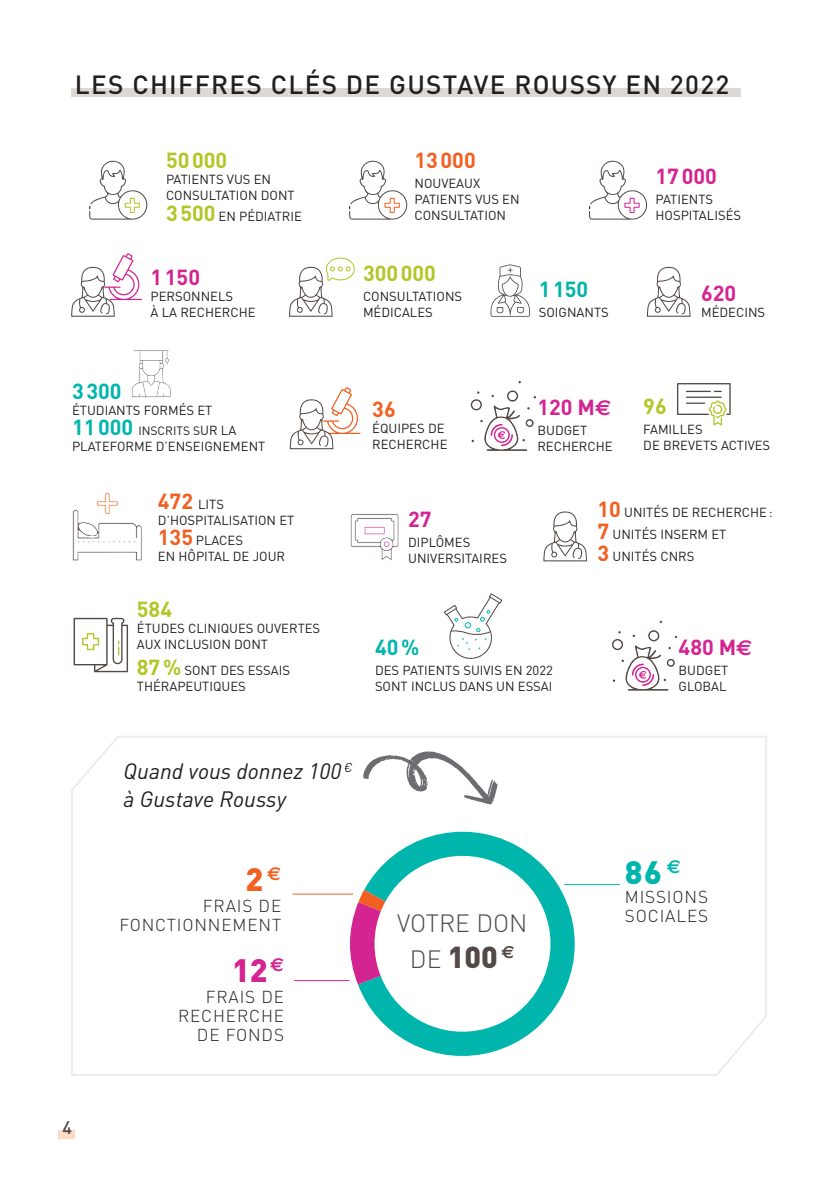
<style>
.page{position:relative;width:840px;height:1191px;background:#fff}
.page>*{position:absolute;margin:0;border:0;box-sizing:border-box;transform-origin:0 0}
.Titre_de_chapitre{font:900 32px "DIN";color:#00b5ac}
.Titre_de_chapitre-2{font:900 32px "DIN";color:#d32491}
.Titre_de_chapitre-3{font:900 32px "DIN";color:#f26021}
.Titre_de_chapitre-4{font:900 30px "DIN";color:#534a47}
.Titre_de_chapitre-5{font:500 26px "DIN";letter-spacing:.05em;color:#231f20}
.Titre_de_chapitre-6{font:300 24.8px "DIN";color:#534a47}
.Titre_de_chapitre-7{font:italic 22px/28px "DIN";color:#231f20}
.t1{font:700 21.6px "DIN";color:#d32491}
.t2{font:700 21.6px "DIN";color:#b2c628}
.t3{font:700 21.6px "DIN";color:#00b5ac}
.t4{font:700 21.6px "DIN";color:#f26021}
.t5{font:500 18px "DIN";color:#534a47}
.Titre_de_chapitre-8{font:300 17.2px/19px "DIN";letter-spacing:.05em;color:#231f20;text-align:right}
.t6{font:13px/16px "DIN";color:#231f20}
.t7{font:12px "DIN";color:#231f20}
.s1{font-weight:700;font-size:21.6px;color:#b2c628}
.s2{font-weight:700;font-size:21.6px;color:#00b5ac}
.s3{font-size:13px}
.s4{font-weight:700;font-size:21.6px;color:#f26021}
.s5{font-family:"Euro Sans"}
.s6{font-weight:300;font-size:24.8px}
</style>
<div class="page">
<div style="left:58px;top:1130px;width:17px;height:9px;background:#fddbc5"></div>
<svg style="left:71px;top:736px;width:696px;height:340px"></svg>
<hr style="left:294px;top:980px;width:55px;height:1px;background:#d32491">
<hr style="left:292px;top:893px;width:61px;height:1px;background:#f26021">
<hr style="left:564px;top:884px;width:55px;height:1px;background:#00b5ac">
<svg style="left:358px;top:815px;width:232px;height:257px"></svg>
<svg style="left:347px;top:844px;width:215px;height:199px"></svg>
<svg style="left:363px;top:751px;width:134px;height:53px"></svg>
<div style="left:71px;top:88px;width:669px;height:9px;background:#dcd8d6"></div>
<svg style="left:289px;top:257px;width:66px;height:60px"></svg>
<svg style="left:72px;top:492px;width:70px;height:69px"></svg>
<svg style="left:490px;top:264px;width:39px;height:53px"></svg>
<svg style="left:677px;top:383px;width:53px;height:43px"></svg>
<svg style="left:543px;top:511px;width:43px;height:50px"></svg>
<svg style="left:647px;top:267px;width:43px;height:50px"></svg>
<svg style="left:73px;top:618px;width:55px;height:54px"></svg>
<svg style="left:71px;top:253px;width:71px;height:64px"></svg>
<svg style="left:612px;top:620px;width:65px;height:71px"></svg>
<svg style="left:470px;top:381px;width:65px;height:70px"></svg>
<svg style="left:350px;top:513px;width:49px;height:47px"></svg>
<svg style="left:589px;top:161px;width:58px;height:59px"></svg>
<svg style="left:89px;top:161px;width:59px;height:59px"></svg>
<svg style="left:349px;top:161px;width:58px;height:59px"></svg>
<svg style="left:444px;top:593px;width:58px;height:66px"></svg>
<svg style="left:131px;top:350px;width:40px;height:47px"></svg>
<svg style="left:289px;top:387px;width:71px;height:62px"></svg>
<p class="Titre_de_chapitre-5" style="left:75px;top:67px;width:655px">LES CHIFFRES CLÉS DE GUSTAVE ROUSSY EN 2022</p>
<p class="t2" style="left:166px;top:146px;width:63px">50000</p>
<p class="t6" style="left:166px;top:171px;width:130px">PATIENTS VUS EN<br>CONSULTATION DONT</p>
<p class="t6" style="left:166px;top:208px;width:137px"><span class="s1">3500</span> EN PÉDIATRIE</p>
<p class="t1" style="left:150px;top:263px;width:51px">1150</p>
<p class="t6" style="left:150px;top:288px;width:106px">PERSONNELS<br>À LA RECHERCHE</p>
<p class="t3" style="left:72px;top:377px;width:51px">3300</p>
<p class="t6" style="left:72px;top:402px;width:142px">ÉTUDIANTS FORMÉS ET</p>
<p class="t7" style="left:72px;top:423px;width:166px"><span class="s2">11000</span> INSCRITS S<span class="s3">UR LA</span></p>
<p class="t6" style="left:72px;top:438px;width:195px">PLATEFORME D’ENSEIGNEMENT</p>
<p class="t6" style="left:158px;top:496px;width:138px"><span class="s4">472</span> LITS<br>D’HOSPITALISATION ET</p>
<p class="t6" style="left:158px;top:532px;width:129px"><span class="s4">135</span> PLACES<br>EN HÔPITAL DE JOUR</p>
<p class="t2" style="left:137px;top:595px;width:37px">584</p>
<p class="t6" style="left:137px;top:620px;width:185px">ÉTUDES CLINIQUES OUVERTES<br>AUX INCLUSION DONT</p>
<p class="t6" style="left:137px;top:662px;width:154px"><span class="s1">87%</span> SONT DES ESSAIS<br>THÉRAPEUTIQUES</p>
<p class="t4" style="left:414px;top:146px;width:63px">13000</p>
<p class="t6" style="left:414px;top:175px;width:106px">NOUVEAUX<br>PATIENTS VUS EN<br>CONSULTATION</p>
<p class="t2" style="left:363px;top:259px;width:74px">300000</p>
<p class="t6" style="left:363px;top:288px;width:101px">CONSULTATIONS<br>MÉDICALES</p>
<p class="t3" style="left:538px;top:275px;width:51px">1150</p>
<p class="t6" style="left:538px;top:304px;width:71px">SOIGNANTS</p>
<p class="t1" style="left:655px;top:162px;width:63px">17000</p>
<p class="t6" style="left:655px;top:191px;width:87px">PATIENTS<br>HOSPITALISÉS</p>
<p class="t1" style="left:700px;top:279px;width:37px">620</p>
<p class="t6" style="left:700px;top:304px;width:66px">MÉDECINS</p>
<p class="t4" style="left:372px;top:395px;width:25px">36</p>
<p class="t6" style="left:372px;top:420px;width:77px">ÉQUIPES DE<br>RECHERCHE</p>
<p class="t1" style="left:408px;top:505px;width:25px">27</p>
<p class="t6" style="left:408px;top:534px;width:100px">DIPLÔMES<br>UNIVERSITAIRES</p>
<p class="t1" style="left:537px;top:393px;width:75px">120 M<span class="s5">€</span></p>
<p class="t6" style="left:537px;top:422px;width:77px">BUDGET<br>RECHERCHE</p>
<p class="t2" style="left:643px;top:392px;width:25px">96</p>
<p class="t6" style="left:643px;top:421px;width:128px">FAMILLES<br>DE BREVETS ACTIVES</p>
<p class="t6" style="left:597px;top:504px;width:176px"><span class="s4">10</span> UNITÉS DE RECHERCHE:</p>
<p class="t6" style="left:597px;top:526px;width:130px"><span class="s4">7</span> UNITÉS INSERM ET</p>
<p class="t6" style="left:597px;top:548px;width:98px"><span class="s4">3</span> UNITÉS CNRS</p>
<p class="t3" style="left:375px;top:633px;width:46px">40%</p>
<p class="t6" style="left:375px;top:662px;width:179px">DES PATIENTS SUIVIS EN 2022<br>SONT INCLUS DANS UN ESSAI</p>
<p class="t1" style="left:678px;top:633px;width:75px">480 M<span class="s5">€</span></p>
<p class="t6" style="left:678px;top:662px;width:51px">BUDGET<br>GLOBAL</p>
<p class="Titre_de_chapitre-7" style="left:124px;top:756px;width:230px">Quand vous donnez 100 <sup>€ </sup>à Gustave Roussy</p>
<p class="Titre_de_chapitre-3" style="left:245px;top:857px;width:37px">2<sup>€</sup></p>
<p class="Titre_de_chapitre-8" style="left:119px;top:895px;width:163px">FRAIS DE<br>FONCTIONNEMENT</p>
<p class="Titre_de_chapitre-2" style="left:232px;top:948px;width:53px">12<sup>€</sup></p>
<p class="Titre_de_chapitre-8" style="left:178px;top:986px;width:107px">FRAIS DE<br>RECHERCHE<br>DE FONDS</p>
<p class="Titre_de_chapitre-6" style="left:397px;top:907px;width:132px">VOTRE DON</p>
<p class="Titre_de_chapitre-4" style="left:409px;top:936px;width:106px"><span class="s6">DE</span> 100 <sup>€</sup></p>
<p class="Titre_de_chapitre" style="left:624px;top:851px;width:58px">86<sup>€</sup></p>
<p class="Titre_de_chapitre-8" style="left:624px;top:887px;width:85px;text-align:left">MISSIONS<br>SOCIALES</p>
<h3 class="t5" style="left:62px;top:1115px;width:11px">4</h3>
</div>
